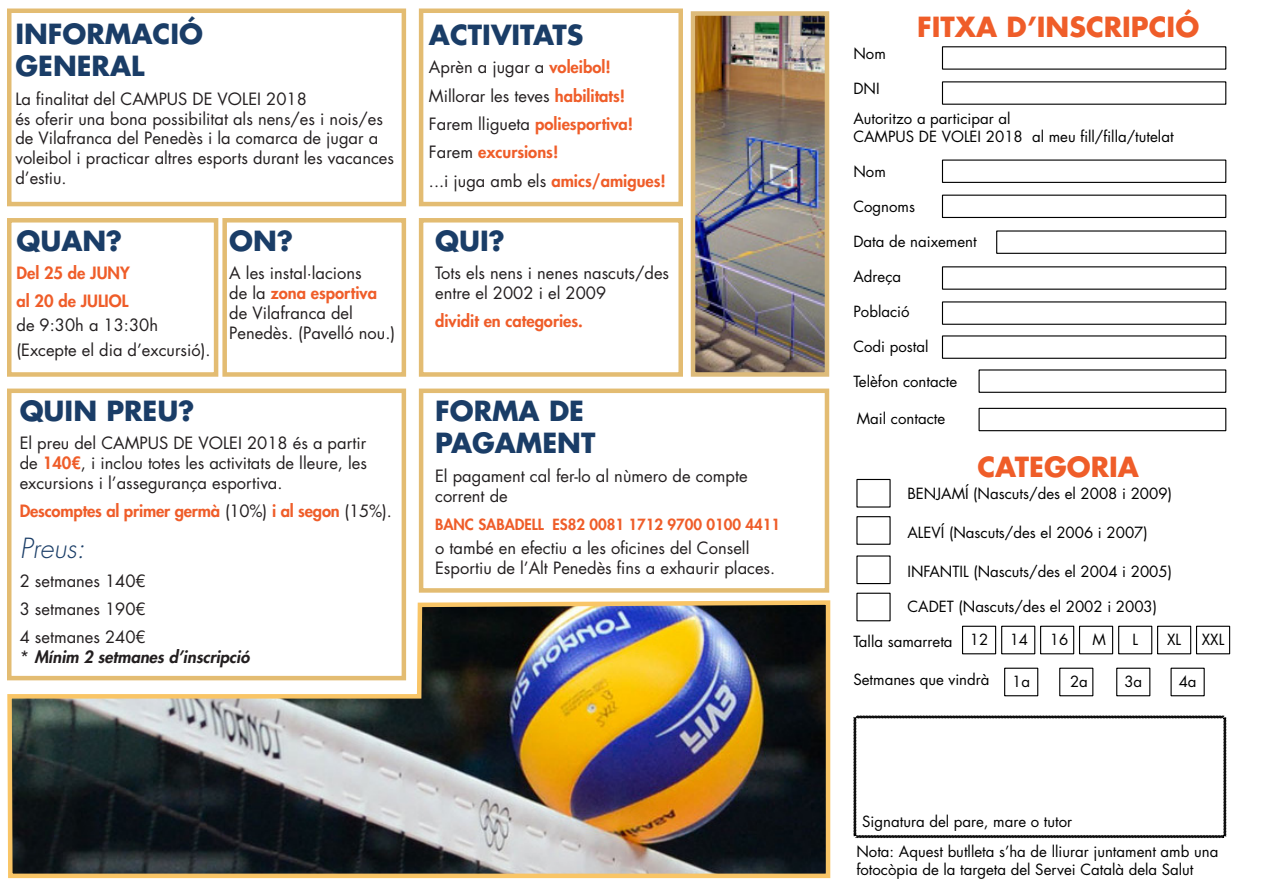
<style>
.page{position:relative;width:1263px;height:893px;background:#fff}
.page>*{position:absolute;margin:0;border:0;box-sizing:border-box;transform-origin:0 0}
.t1{font:700 27px "Futura Std";color:#1a3d67}
.t2{font:700 27px "Futura Std";color:#ef5d29}
.t3{font:italic 300 27px "Futura Std";color:#1a3d67}
.t4{font:16.5px/19.8px "Futura Std";color:#231f20}
.t5{font:800 16.5px "Futura Std";color:#ef5d29}
.t6{font:italic 800 16.5px "Futura Std";color:#231f20}
.t7{font:15px/18px "Futura Std";color:#000}
.t8{font:800 15px "Futura Std";color:#ef5d29}
.s1{font-weight:800;color:#ef5d29}
.s2{font-weight:400;color:#231f20}
.s3{font-weight:400;font-style:normal}
</style>
<div class="page">
<svg style="left:853px;top:715px;width:374px;height:124px"></svg>
<div style="left:1004px;top:668px;width:34px;height:28px;background:#fff;border:1px solid #000"></div>
<div style="left:962px;top:626px;width:34px;height:28px;background:#fff;border:1px solid #000"></div>
<div style="left:856px;top:593px;width:35px;height:28px;background:#fff;border:1px solid #000"></div>
<div style="left:856px;top:516px;width:35px;height:29px;background:#fff;border:1px solid #000"></div>
<div style="left:1079px;top:626px;width:34px;height:28px;background:#fff;border:1px solid #000"></div>
<div style="left:1059px;top:668px;width:34px;height:28px;background:#fff;border:1px solid #000"></div>
<div style="left:1001px;top:626px;width:34px;height:28px;background:#fff;border:1px solid #000"></div>
<div style="left:1118px;top:626px;width:34px;height:28px;background:#fff;border:1px solid #000"></div>
<div style="left:1116px;top:668px;width:34px;height:28px;background:#fff;border:1px solid #000"></div>
<div style="left:1170px;top:668px;width:35px;height:28px;background:#fff;border:1px solid #000"></div>
<div style="left:1040px;top:626px;width:34px;height:28px;background:#fff;border:1px solid #000"></div>
<div style="left:1157px;top:626px;width:34px;height:28px;background:#fff;border:1px solid #000"></div>
<div style="left:1196px;top:626px;width:34px;height:28px;background:#fff;border:1px solid #000"></div>
<div style="left:942px;top:335px;width:284px;height:24px;background:#fff;border:1px solid #000"></div>
<div style="left:978px;top:369px;width:248px;height:24px;background:#fff;border:1px solid #000"></div>
<div style="left:978px;top:408px;width:248px;height:23px;background:#fff;border:1px solid #000"></div>
<div style="left:942px;top:301px;width:284px;height:24px;background:#fff;border:1px solid #000"></div>
<div style="left:942px;top:195px;width:284px;height:23px;background:#fff;border:1px solid #000"></div>
<div style="left:942px;top:160px;width:284px;height:23px;background:#fff;border:1px solid #000"></div>
<div style="left:996px;top:230px;width:230px;height:24px;background:#fff;border:1px solid #000"></div>
<div style="left:7px;top:9px;width:399px;height:197px;border:4px solid #e3bc72"></div>
<div style="left:222px;top:218px;width:184px;height:159px;border:4px solid #e3bc72"></div>
<div style="left:7px;top:218px;width:211px;height:159px;border:4px solid #e3bc72"></div>
<div style="left:419px;top:9px;width:264px;height:197px;border:4px solid #e3bc72"></div>
<div style="left:7px;top:389px;width:399px;height:291px;border:4px solid #e3bc72"></div>
<div style="left:419px;top:218px;width:264px;height:159px;border:4px solid #e3bc72"></div>
<div style="left:419px;top:389px;width:410px;height:204px;border:4px solid #e3bc72"></div>
<img style="left:696px;top:16px;width:128px;height:356px">
<div style="left:691px;top:11px;width:138px;height:366px;border:4px solid #ddbb7a"></div>
<img style="left:7px;top:598px;width:824px;height:281px">
<p class="t1" style="left:15px;top:16px;width:189px">INFORMACIÓ</p>
<p class="t1" style="left:15px;top:48px;width:131px">GENERAL</p>
<p class="t4" style="left:15px;top:89px;width:293px">La finalitat del CAMPUS DE VOLEI 2018</p>
<p class="t4" style="left:15px;top:109px;width:380px">és oferir una bona possibilitat als nens/es i nois/es de Vilafranca del Penedès i la comarca de jugar a voleibol i practicar altres esports durant les vacances d’estiu.</p>
<p class="t1" style="left:16px;top:223px;width:107px">QUAN?</p>
<p class="t5" style="left:16px;top:263px;width:115px">Del 25 de JUNY</p>
<p class="t5" style="left:16px;top:291px;width:113px">al 20 de JULIOL</p>
<p class="t4" style="left:16px;top:316px;width:143px">de 9:30h a 13:30h</p>
<p class="t4" style="left:16px;top:340px;width:196px">(Excepte el dia d’excursió).</p>
<p class="t1" style="left:229px;top:223px;width:65px">ON?</p>
<p class="t4" style="left:229px;top:263px;width:167px">A les instal·lacions<br>de la <span class="s1">zona esportiva </span>de Vilafranca del<br>Penedès. (Pavelló nou.)</p>
<p class="t1" style="left:20px;top:393px;width:176px">QUIN PREU?</p>
<p class="t4" style="left:20px;top:434px;width:349px;text-align:justify">El preu del CAMPUS DE VOLEI 2018 és a partir de <span class="s1">140€</span>, i inclou totes les activitats de lleure, les excursions i l’assegurança esportiva.</p>
<p class="t5" style="left:20px;top:501px;width:374px">Descomptes al primer germà <span class="s2">(10%)</span> i al segon <span class="s2">(15%).</span></p>
<p class="t3" style="left:20px;top:532px;width:67px">Preus:</p>
<p class="t4" style="left:20px;top:571px;width:128px">2 setmanes 140€</p>
<p class="t4" style="left:20px;top:599px;width:128px">3 setmanes 190€</p>
<p class="t4" style="left:20px;top:627px;width:128px">4 setmanes 240€</p>
<p class="t6" style="left:20px;top:646px;width:231px"><span class="s3">*</span> Mínim 2 setmanes d’inscripció</p>
<p class="t1" style="left:429px;top:17px;width:156px">ACTIVITATS</p>
<p class="t4" style="left:429px;top:58px;width:183px">Aprèn a jugar a <span class="s1">voleibol!</span></p>
<p class="t4" style="left:429px;top:86px;width:198px">Millorar les teves <span class="s1">habilitats!</span></p>
<p class="t5" style="left:429px;top:113px;width:206px"><span class="s2">Farem lligueta</span> poliesportiva!</p>
<p class="t5" style="left:429px;top:142px;width:131px"><span class="s2">Farem</span> excursions!</p>
<p class="t4" style="left:429px;top:171px;width:238px">...i juga amb els <span class="s1">amics/amigues!</span></p>
<p class="t1" style="left:435px;top:223px;width:71px">QUI?</p>
<p class="t4" style="left:435px;top:263px;width:235px">Tots els nens i nenes nascuts/des entre el 2002 i el 2009</p>
<p class="t5" style="left:435px;top:311px;width:149px">dividit en categories.</p>
<p class="t1" style="left:435px;top:393px;width:150px">FORMA DE</p>
<p class="t1" style="left:435px;top:425px;width:162px">PAGAMENT</p>
<p class="t4" style="left:435px;top:466px;width:314px">El pagament cal fer-lo al nùmero de compte</p>
<p class="t4" style="left:435px;top:486px;width:74px">corrent de</p>
<p class="t8" style="left:435px;top:515px;width:346px">BANC SABADELL ES82 0081 1712 9700 0100 4411</p>
<p class="t4" style="left:435px;top:538px;width:342px">o també en efectiu a les oficines del Consell<br>Esportiu de l’Alt Penedès fins a exhaurir places.</p>
<p class="t2" style="left:917px;top:9px;width:284px">FITXA D’INSCRIPCIÓ</p>
<p class="t7" style="left:853px;top:44px;width:34px">Nom</p>
<p class="t7" style="left:853px;top:79px;width:28px">DNI</p>
<p class="t7" style="left:853px;top:110px;width:159px">Autoritzo a participar al</p>
<p class="t7" style="left:853px;top:128px;width:322px">CAMPUS DE VOLEI 2018 al meu fill/filla/tutelat</p>
<p class="t7" style="left:853px;top:163px;width:34px">Nom</p>
<p class="t7" style="left:853px;top:198px;width:63px">Cognoms</p>
<p class="t7" style="left:853px;top:233px;width:125px">Data de naixement</p>
<p class="t7" style="left:853px;top:268px;width:49px">Adreça</p>
<p class="t7" style="left:853px;top:303px;width:58px">Població</p>
<p class="t7" style="left:853px;top:338px;width:77px">Codi postal</p>
<p class="t7" style="left:853px;top:373px;width:105px">Telèfon contacte</p>
<p class="t7" style="left:857px;top:410px;width:90px">Mail contacte</p>
<p class="t2" style="left:977px;top:449px;width:163px">CATEGORIA</p>
<p class="t7" style="left:907px;top:484px;width:266px">BENJAMÍ (Nascuts/des el 2008 i 2009)</p>
<p class="t7" style="left:907px;top:524px;width:242px">ALEVÍ (Nascuts/des el 2006 i 2007)</p>
<p class="t7" style="left:907px;top:563px;width:266px">INFANTIL (Nascuts/des el 2004 i 2005)</p>
<p class="t7" style="left:907px;top:598px;width:251px">CADET (Nascuts/des el 2002 i 2003)</p>
<p class="t7" style="left:853px;top:633px;width:101px">Talla samarreta</p>
<p class="t7" style="left:853px;top:671px;width:138px">Setmanes que vindrà</p>
<p class="t7" style="left:970px;top:631px;width:20px">12</p>
<p class="t7" style="left:1010px;top:631px;width:20px">14</p>
<p class="t7" style="left:1050px;top:631px;width:20px">16</p>
<p class="t7" style="left:1092px;top:631px;width:15px">M</p>
<p class="t7" style="left:1132px;top:631px;width:7px">L</p>
<p class="t7" style="left:1167px;top:631px;width:16px">XL</p>
<p class="t7" style="left:1012px;top:673px;width:19px">1a</p>
<p class="t7" style="left:1070px;top:673px;width:19px">2a</p>
<p class="t7" style="left:1124px;top:673px;width:19px">3a</p>
<p class="t7" style="left:1179px;top:673px;width:19px">4a</p>
<p class="t7" style="left:1202px;top:631px;width:24px">XXL</p>
<p class="t7" style="left:862px;top:813px;width:211px">Signatura del pare, mare o tutor</p>
<p class="t7" style="left:856px;top:842px;width:363px">Nota: Aquest butlleta s’ha de lliurar juntament amb una fotocòpia de la targeta del Servei Català dela Salut</p>
</div>
